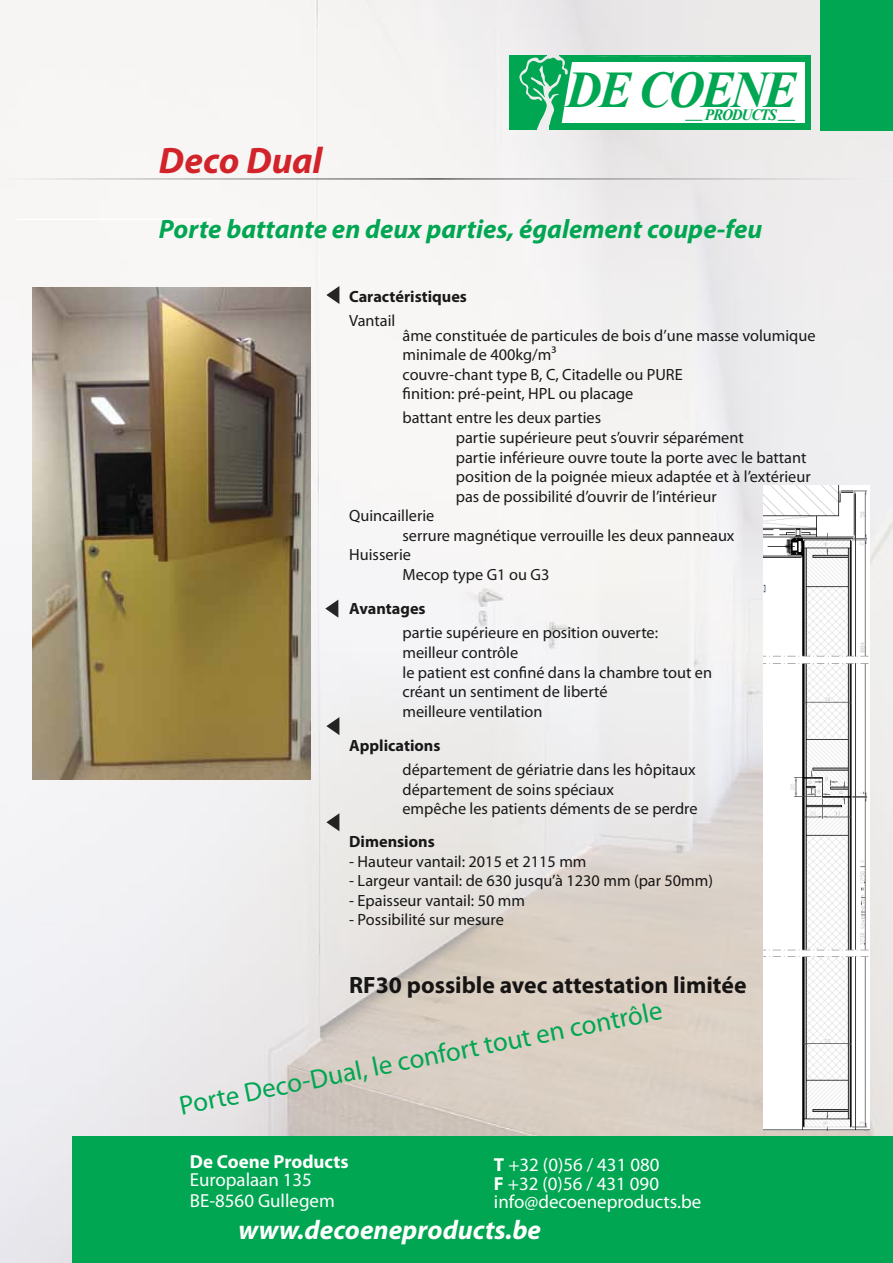
<style>
.page{position:relative;width:893px;height:1263px;background:#fff}
.page>*{position:absolute;margin:0;border:0;box-sizing:border-box;transform-origin:0 0}
.t1{font:italic 700 51.3px "Times New Roman";letter-spacing:-.055em;color:#00a651;scale:.95 1}
.t2{font:italic 700 37.05px "Myriad Pro";color:#d2232a}
.t3{font:27px "Myriad Pro";color:#00a651}
.t4{font:italic 700 27px "Myriad Pro";color:#fff}
.t5{font:italic 700 26.7px "Myriad Pro";color:#00a651}
.t6{font:700 23.7px "Myriad Pro";color:#000}
.t7{font:18.9px/18.9px "Myriad Pro";color:#fff}
.t8{font:700 18.9px "Myriad Pro";color:#fff}
.t9{font:16.35px/19.5px "Myriad Pro";color:#000}
.t10{font:700 16.35px "Myriad Pro";color:#000}
.t11{font:italic 700 15.75px "Times New Roman";letter-spacing:-.08em;color:#00a651}
.s1{font-weight:700}
</style>
<div class="page">
<img style="left:0;top:0;width:893px;height:1263px">
<div style="left:72px;top:1136px;width:821px;height:127px;background:#00a651"></div>
<hr style="left:16px;top:219px;width:196px;height:1px;background:#fff">
<hr style="left:0;top:179px;width:893px;height:1px;background:#fff">
<div style="left:820px;top:0;width:73px;height:130px;background:#00a651"></div>
<hr style="left:509px;top:55px;width:38px;height:1px;background:#00a651">
<hr style="left:559px;top:55px;width:251px;height:1px;background:#00a651">
<svg style="left:509px;top:56px;width:302px;height:74px"></svg>
<svg style="left:326px;top:717px;width:13px;height:18px"></svg>
<svg style="left:326px;top:813px;width:13px;height:18px"></svg>
<svg style="left:326px;top:286px;width:13px;height:18px"></svg>
<svg style="left:325px;top:600px;width:13px;height:18px"></svg>
<img style="left:763px;top:486px;width:107px;height:644px">
<img style="left:33px;top:288px;width:277px;height:491px">
<h2 class="t2" style="left:159px;top:136px;width:165px">Deco Dual</h2>
<h1 class="t1" style="left:566px;top:54px;width:244px">DE COENE</h1>
<p class="t11" style="left:705px;top:104px;width:73px">PRODUCTS</p>
<h3 class="t5" style="left:159px;top:212px;width:605px">Porte battante en deux parties, également coupe-feu</h3>
<p class="t10" style="left:349px;top:286px;width:119px">Caractéristiques</p>
<p class="t9" style="left:349px;top:310px;width:48px">Vantail</p>
<p class="t9" style="left:402px;top:325px;width:415px">âme constituée de particules de bois d’une masse volumique minimale de 400kg/m³<br>couvre-chant type B, C, Citadelle ou PURE<br>finition: pré-peint, HPL ou placage</p>
<p class="t9" style="left:402px;top:408px;width:200px">battant entre les deux parties</p>
<p class="t9" style="left:456px;top:427px;width:290px">partie supérieure peut s’ouvrir séparément</p>
<p class="t9" style="left:456px;top:447px;width:352px">partie inférieure ouvre toute la porte avec le battant</p>
<p class="t9" style="left:456px;top:467px;width:356px">position de la poignée mieux adaptée et à l’extérieur</p>
<p class="t9" style="left:456px;top:486px;width:262px">pas de possibilité d’ouvrir de l’intérieur</p>
<p class="t9" style="left:349px;top:506px;width:87px">Quincaillerie</p>
<p class="t9" style="left:402px;top:525px;width:333px">serrure magnétique verrouille les deux panneaux</p>
<p class="t9" style="left:349px;top:545px;width:63px">Huisserie</p>
<p class="t9" style="left:402px;top:564px;width:148px">Mecop type G1 ou G3</p>
<p class="t10" style="left:349px;top:598px;width:78px">Avantages</p>
<p class="t9" style="left:402px;top:623px;width:311px">partie supérieure en position ouverte: meilleur contrôle<br>le patient est confiné dans la chambre tout en créant un sentiment de liberté<br>meilleure ventilation</p>
<p class="t10" style="left:349px;top:735px;width:93px">Applications</p>
<p class="t9" style="left:402px;top:760px;width:296px">département de gériatrie dans les hôpitaux département de soins spéciaux<br>empêche les patients déments de se perdre</p>
<p class="t10" style="left:349px;top:831px;width:87px">Dimensions</p>
<p class="t9" style="left:349px;top:851px;width:239px">- Hauteur vantail: 2015 et 2115 mm</p>
<p class="t9" style="left:349px;top:871px;width:365px">- Largeur vantail: de 630 jusqu’à 1230 mm (par 50mm)</p>
<p class="t9" style="left:349px;top:890px;width:177px">- Epaisseur vantail: 50 mm</p>
<p class="t9" style="left:349px;top:910px;width:156px">- Possibilité sur mesure</p>
<h3 class="t6" style="left:349px;top:969px;width:399px">RF30 possible avec attestation limitée</h3>
<h3 class="t3" style="left:176px;top:1088px;width:493px;rotate:-11deg">Porte Deco-Dual, le confort tout en contrôle</h3>
<p class="t8" style="left:190px;top:1149px;width:160px">De Coene Products</p>
<p class="t7" style="left:190px;top:1170px;width:146px;line-height:20.2px">Europalaan 135<br>BE-8560 Gullegem</p>
<h3 class="t4" style="left:238px;top:1212px;width:304px">www.decoeneproducts.be</h3>
<p class="t7" style="left:494px;top:1154px;width:209px"><span class="s1">T</span> +32 (0)56 / 431 080<br><span class="s1">F</span> +32 (0)56 / 431 090 info@decoeneproducts.be</p>
</div>
